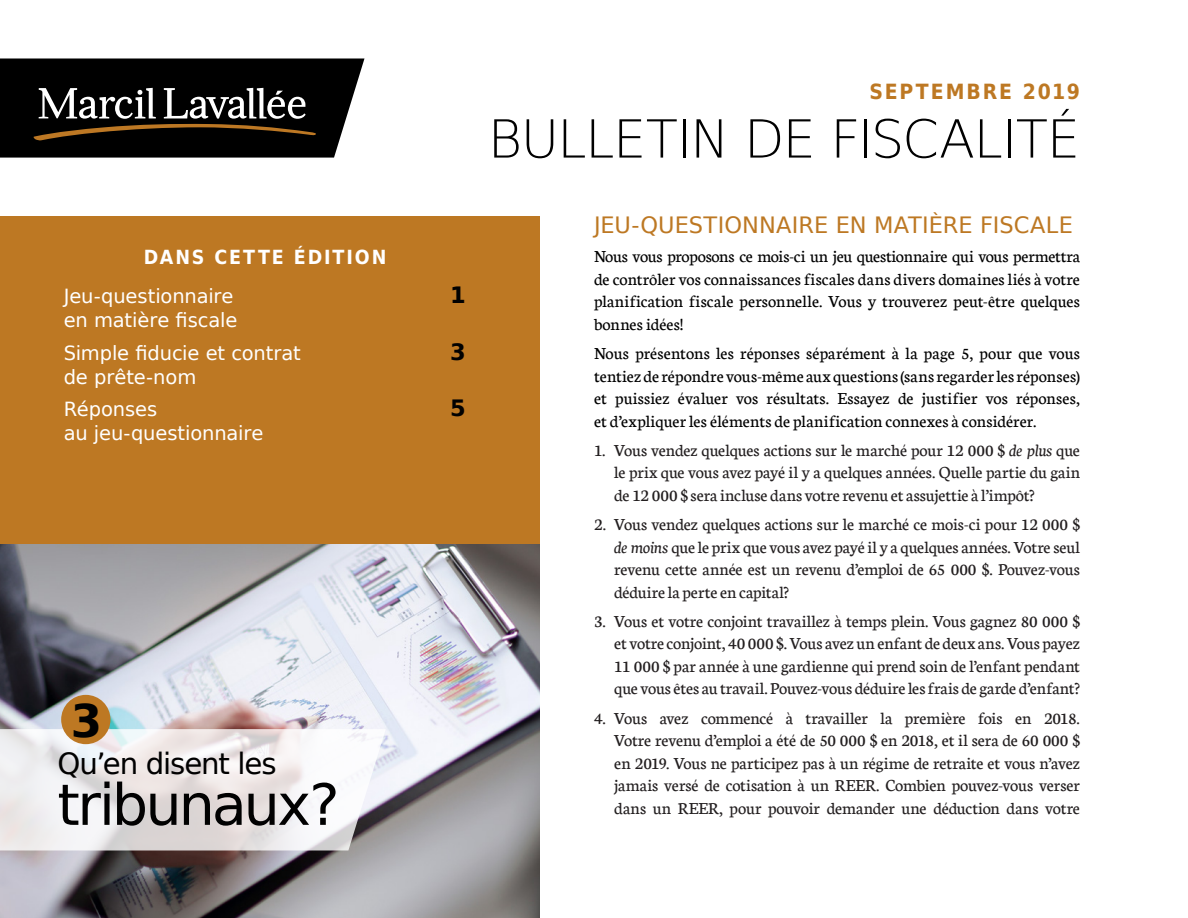
<style>
.page{position:relative;width:1188px;height:918px;background:#fff}
.page>*{position:absolute;margin:0;border:0;box-sizing:border-box;transform-origin:0 0}
.t1{font:57px "DejaVu Sans";letter-spacing:-.05em;color:#010101}
.TITRE_BULLETIN{font:200 52.5px "DejaVu Sans";letter-spacing:-.025em;color:#010101}
.t2{font:700 45px "DejaVu Sans";color:#010101}
.t3{font:29.25px "DejaVu Sans";letter-spacing:-.035em;color:#010101}
.Titres{font:22.5px "DejaVu Sans";color:#bd7823}
.TDM{font:700 22.5px "DejaVu Sans";color:#010101}
.DATE{font:700 21px "DejaVu Sans Condensed";letter-spacing:.09em;color:#bd7823}
.TDM-2{font:19.5px "DejaVu Sans";letter-spacing:-.005em;color:#fff}
.Titre-TDM{font:700 19.5px "DejaVu Sans Condensed";letter-spacing:.1em;color:#fff}
.Paragraph_en_retrait{font:18px/22.5px "Neuton";letter-spacing:-.005em;color:#231f20;text-align:justify}
.t4{font:18px/22.5px "Neuton";color:#010101;text-align:justify}
.s1{font-style:italic}
</style>
<div class="page">
<div style="left:0;top:216px;width:540px;height:702px;background:#bd7823"></div>
<svg style="left:0;top:58px;width:364px;height:100px;background:#23211f"></svg>
<img style="left:0;top:544px;width:540px;height:374px">
<svg style="left:0;top:729px;width:386px;height:121px;background:#e8e5e6"></svg>
<div style="left:61px;top:695px;width:49px;height:49px;background:#bd7823;border-radius:50%"></div>
<p class="Titre-TDM" style="left:144px;top:241px;width:244px">DANS CETTE ÉDITION</p>
<p class="TDM-2" style="left:64px;top:279px;width:171px">Jeu-questionnaire</p>
<p class="TDM" style="left:450px;top:277px;width:17px">1</p>
<p class="TDM-2" style="left:64px;top:303px;width:175px">en matière fiscale</p>
<p class="TDM-2" style="left:64px;top:336px;width:239px">Simple fiducie et contrat</p>
<p class="TDM" style="left:450px;top:333px;width:17px">3</p>
<p class="TDM-2" style="left:64px;top:360px;width:134px">de prête-nom</p>
<p class="TDM-2" style="left:64px;top:392px;width:95px">Réponses</p>
<p class="TDM" style="left:450px;top:390px;width:17px">5</p>
<p class="TDM-2" style="left:64px;top:416px;width:201px">au jeu-questionnaire</p>
<p class="t2" style="left:71px;top:684px;width:33px">3</p>
<p class="t3" style="left:57px;top:738px;width:221px">Qu’en disent les</p>
<p class="t1" style="left:57px;top:755px;width:284px">tribunaux?</p>
<p class="DATE" style="left:869px;top:74px;width:212px">SEPTEMBRE 2019</p>
<p class="TITRE_BULLETIN" style="left:488px;top:100px;width:594px">BULLETIN DE FISCALITÉ</p>
<p class="Titres" style="left:594px;top:205px;width:480px">JEU-QUESTIONNAIRE EN MATIÈRE FISCALE</p>
<p class="t4" style="left:594px;top:245px;width:488px">Nous vous proposons ce mois-ci un jeu questionnaire qui vous permettra de contrôler vos connaissances fiscales dans divers domaines liés à votre planification fiscale personnelle. Vous y trouverez peut-être quelques bonnes idées!</p>
<p class="t4" style="left:594px;top:342px;width:488px">Nous présentons les réponses séparément à la page 5, pour que vous tentiez de répondre vous-même aux questions (sans regarder les réponses) et puissiez évaluer vos résultats. Essayez de justifier vos réponses, et d’expliquer les éléments de planification connexes à considérer.</p>
<p class="Paragraph_en_retrait" style="left:614px;top:439px;width:467px;text-indent:-20px">1. Vous vendez quelques actions sur le marché pour 12 000 $ <span class="s1">de plus</span> que le prix que vous avez payé il y a quelques années. Quelle partie du gain de 12 000 $ sera incluse dans votre revenu et assujettie à l’impôt?</p>
<p class="Paragraph_en_retrait" style="left:614px;top:513px;width:467px;text-indent:-20px">2. Vous vendez quelques actions sur le marché ce mois-ci pour 12 000 $ <span class="s1">de moins</span> que le prix que vous avez payé il y a quelques années. Votre seul revenu cette année est un revenu d’emploi de 65 000 $. Pouvez-vous déduire la perte en capital?</p>
<p class="Paragraph_en_retrait" style="left:614px;top:610px;width:467px;text-indent:-20px">3. Vous et votre conjoint travaillez à temps plein. Vous gagnez 80 000 $ et votre conjoint, 40 000 $. Vous avez un enfant de deux ans. Vous payez 11 000 $ par année à une gardienne qui prend soin de l’enfant pendant que vous êtes au travail. Pouvez-vous déduire les frais de garde d’enfant?</p>
<p class="Paragraph_en_retrait" style="left:614px;top:707px;width:467px;text-indent:-20px">4. Vous avez commencé à travailler la première fois en 2018.<br>Votre revenu d’emploi a été de 50 000 $ en 2018, et il sera de 60 000 $ en 2019. Vous ne participez pas à un régime de retraite et vous n’avez jamais versé de cotisation à un REER. Combien pouvez-vous verser dans un REER, pour pouvoir demander une déduction dans votre</p>
</div>
